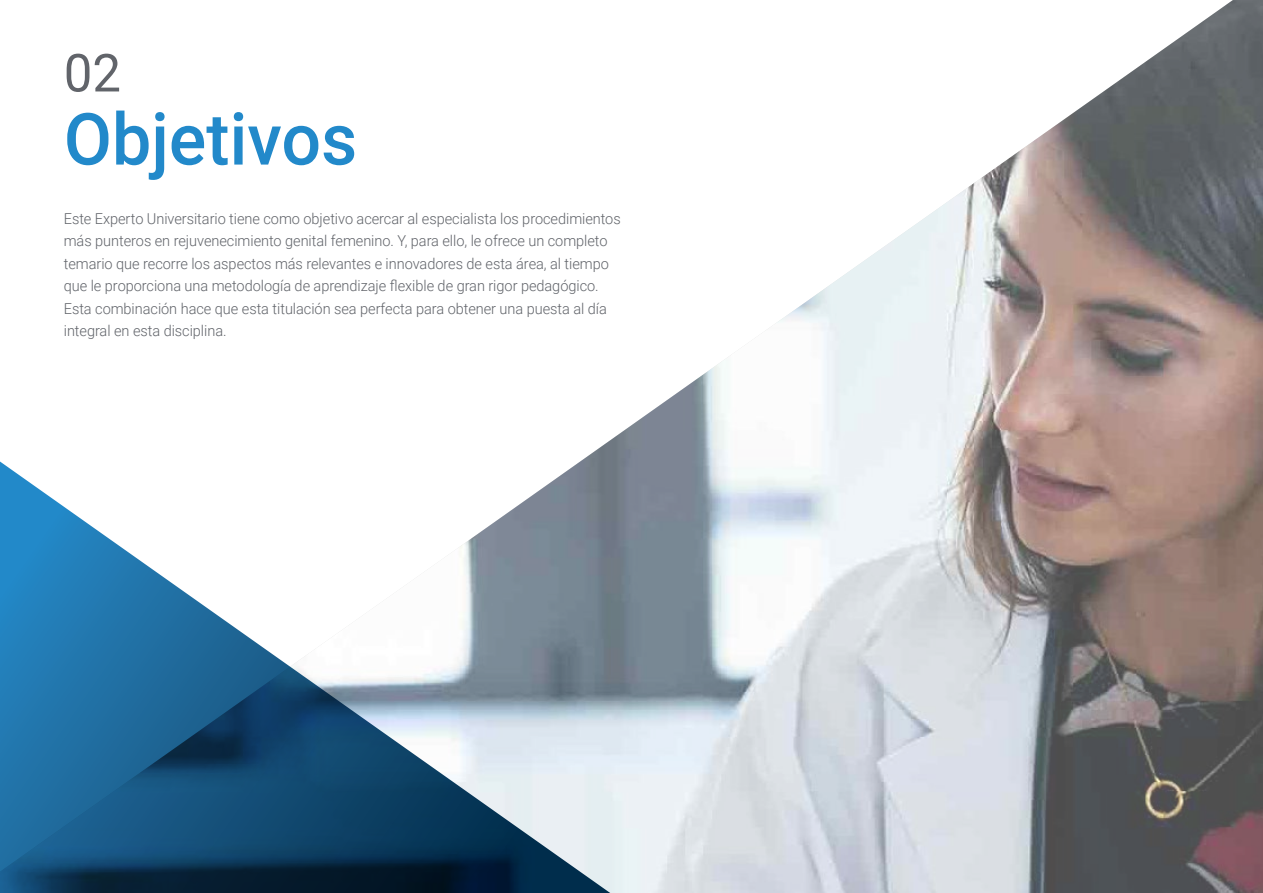
<style>
.page{position:relative;width:1263px;height:893px;background:#fff}
.page>*{position:absolute;margin:0;border:0;box-sizing:border-box;transform-origin:0 0}
.t1{font:500 72px "Roboto";color:#2289ca}
.t2{font:52.5px "Roboto";color:#61646a}
.t3{font:300 15px/22.5px "Roboto";letter-spacing:-.005em;color:#61646a}
</style>
<div class="page">
<img style="left:602px;top:0;width:661px;height:893px">
<svg style="left:0;top:446px;width:640px;height:447px"></svg>
<h2 class="t2" style="left:64px;top:36px;width:59px">02</h2>
<h1 class="t1" style="left:64px;top:89px;width:295px">Objetivos</h1>
<p class="t3" style="left:64px;top:207px;width:558px">Este Experto Universitario tiene como objetivo acercar al especialista los procedimientos más punteros en rejuvenecimiento genital femenino. Y, para ello, le ofrece un completo temario que recorre los aspectos más relevantes e innovadores de esta área, al tiempo que le proporciona una metodología de aprendizaje flexible de gran rigor pedagógico.<br>Esta combinación hace que esta titulación sea perfecta para obtener una puesta al día integral en esta disciplina.</p>
</div>
